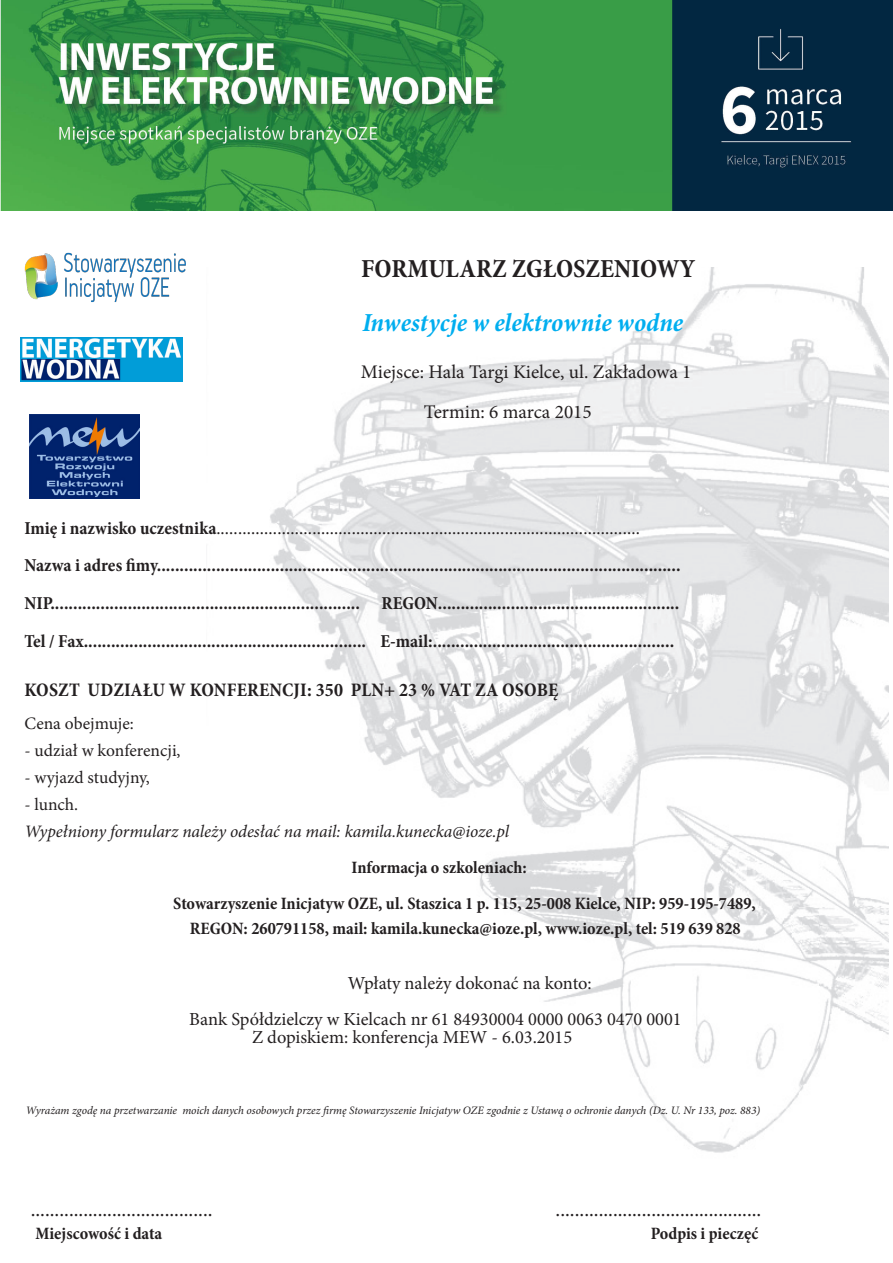
<style>
.page{position:relative;width:893px;height:1263px;background:#fff}
.page>*{position:absolute;margin:0;border:0;box-sizing:border-box;transform-origin:0 0}
.t1{font:italic 700 condensed 26.25px "Minion Pro";color:#00aeef}
.t2{font:700 condensed 26.25px "Minion Pro";color:#231f20}
.t3{font:21px "Minion Pro";color:#231f20}
.t4{font:19.2px "Minion Pro";color:#231f20}
.t5{font:700 condensed 19.2px "Minion Pro";letter-spacing:.01em;color:#231f20}
.t6{font:700 condensed 18.3px "Minion Pro";color:#231f20}
.t7{font:18.3px "Minion Pro";color:#231f20}
.t8{font:700 condensed 17.55px "Minion Pro";color:#231f20}
.t9{font:italic 17.55px "Minion Pro";letter-spacing:-.005em;color:#231f20}
.t10{font:17.55px "Minion Pro";color:#231f20}
.t11{font:italic 11.4px "Minion Pro";letter-spacing:-.005em;color:#231f20}
.s1{font-weight:700;font-stretch:condensed}
</style>
<div class="page">
<img style="left:270px;top:268px;width:619px;height:885px">
<img style="left:0;top:0;width:893px;height:210px">
<img style="left:24px;top:252px;width:162px;height:51px">
<img style="left:20px;top:337px;width:163px;height:45px">
<img style="left:30px;top:415px;width:109px;height:84px">
<p class="t2" style="left:361px;top:251px;width:336px">FORMULARZ ZGŁOSZENIOWY</p>
<p class="t1" style="left:362px;top:304px;width:322px">Inwestycje w elektrownie wodne</p>
<p class="t4" style="left:361px;top:359px;width:332px">Miejsce: Hala Targi Kielce, ul. Zakładowa 1</p>
<p class="t4" style="left:424px;top:399px;width:170px">Termin: 6 marca 2015</p>
<p class="t7" style="left:24px;top:515px;width:617px"><span class="s1">Imię i nazwisko uczestnika</span>.................................................................................................</p>
<p class="t6" style="left:24px;top:553px;width:658px">Nazwa i adres fimy...................................................................................................................</p>
<p class="t6" style="left:24px;top:591px;width:656px">NIP.................................................................... REGON.....................................................</p>
<p class="t6" style="left:24px;top:629px;width:651px">Tel / Fax.............................................................. E-mail:.....................................................</p>
<p class="t5" style="left:25px;top:676px;width:535px">KOSZT UDZIAŁU W KONFERENCJI: 350 PLN+ 23 % VAT ZA OSOBĘ</p>
<p class="t10" style="left:24px;top:711px;width:111px">Cena obejmuje:</p>
<p class="t10" style="left:24px;top:738px;width:158px">- udział w konferencji,</p>
<p class="t10" style="left:24px;top:765px;width:127px">- wyjazd studyjny,</p>
<p class="t10" style="left:24px;top:792px;width:55px">- lunch.</p>
<p class="t9" style="left:24px;top:819px;width:486px">Wypełniony formularz należy odesłać na mail: kamila.kunecka@ioze.pl</p>
<p class="t8" style="left:352px;top:855px;width:177px">Informacja o szkoleniach:</p>
<p class="t8" style="left:173px;top:891px;width:584px">Stowarzyszenie Inicjatyw OZE, ul. Staszica 1 p. 115, 25-008 Kielce, NIP: 959-195-7489,</p>
<p class="t8" style="left:190px;top:916px;width:552px">REGON: 260791158, mail: kamila.kunecka@ioze.pl, www.ioze.pl, tel: 519 639 828</p>
<p class="t7" style="left:348px;top:971px;width:245px">Wpłaty należy dokonać na konto:</p>
<p class="t7" style="left:189px;top:1007px;width:494px">Bank Spółdzielczy w Kielcach nr 61 84930004 0000 0063 0470 0001</p>
<p class="t7" style="left:252px;top:1025px;width:322px">Z dopiskiem: konferencja MEW - 6.03.2015</p>
<p class="t11" style="left:26px;top:1102px;width:736px">Wyrażam zgodę na przetwarzanie moich danych osobowych przez firmę Stowarzyszenie Inicjatyw OZE zgodnie z Ustawą o ochronie danych (Dz. U. Nr 133, poz. 883)</p>
<p class="t3" style="left:31px;top:1195px;width:183px">......................................</p>
<p class="t3" style="left:556px;top:1195px;width:207px">...........................................</p>
<p class="t8" style="left:35px;top:1221px;width:128px">Miejscowość i data</p>
<p class="t8" style="left:651px;top:1221px;width:109px">Podpis i pieczęć</p>
</div>
